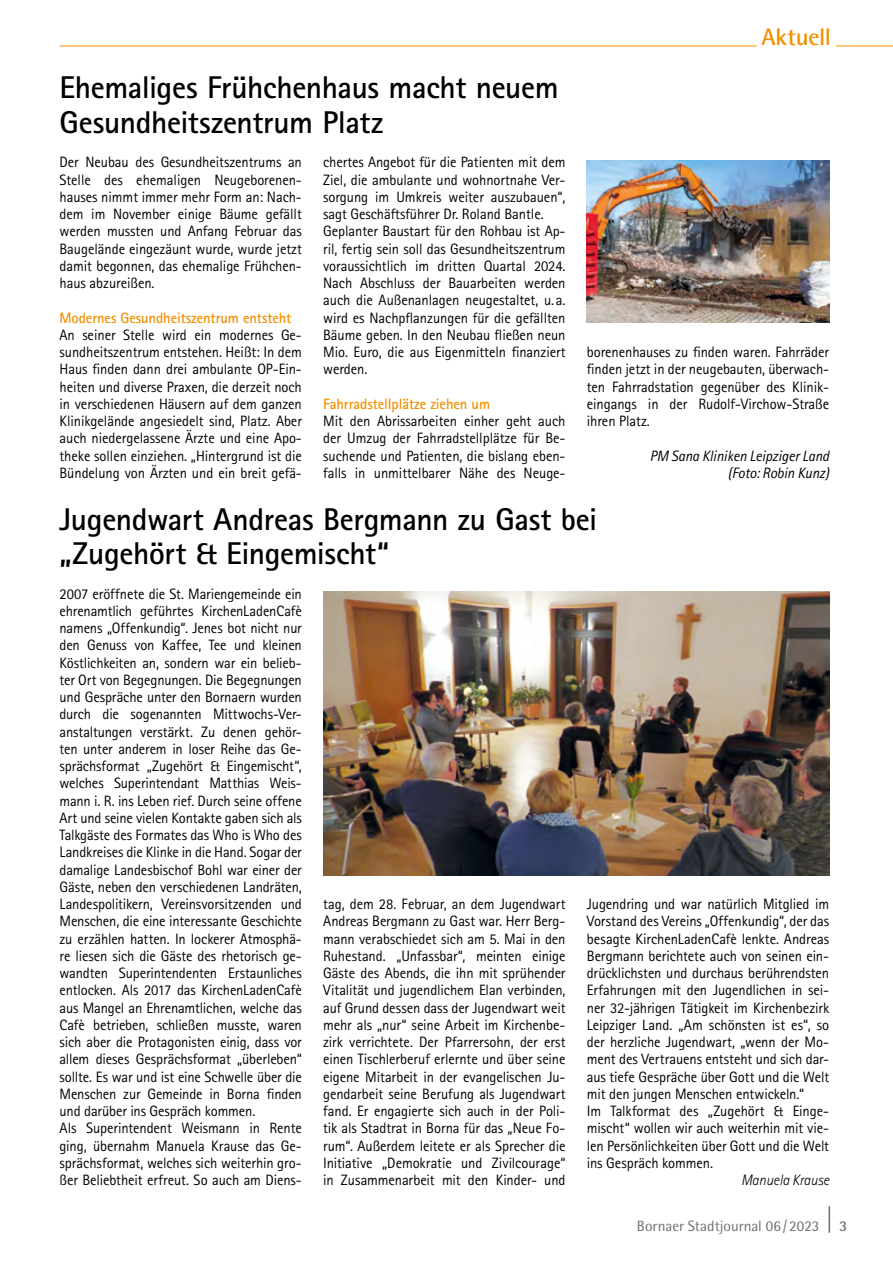
<style>
.page{position:relative;width:893px;height:1263px;background:#fff}
.page>*{position:absolute;margin:0;border:0;box-sizing:border-box;transform-origin:0 0}
.t1{font:700 31.5px/34.5px "Rotis Sans Serif Std";letter-spacing:-.01em;color:#000}
.t2{font:700 24px "Rotis Semi Sans Std";letter-spacing:-.01em;color:#f39100}
.t3{font:15px/17.2px "Rotis Sans Serif Std";letter-spacing:-.005em;color:#000;text-align:justify}
.t4{font:700 15px "Rotis Sans Serif Std";letter-spacing:-.005em;color:#f39100}
.t5{font:italic 15px/17.2px "Rotis Sans Serif Std";letter-spacing:-.005em;color:#000;text-align:right}
.t6{font:15px "Rotis Semi Sans Std";color:#6e6e6e}
.t7{font:italic 300 15px "Rotis Sans Serif Std";letter-spacing:-.005em;color:#000}
.t8{font:700 15px "Rotis Semi Sans Std";color:#6e6e6e}
</style>
<div class="page">
<svg style="left:829px;top:1206px;width:1px;height:27px"></svg>
<hr style="left:60px;top:46px;width:833px;height:1px;background:#f39100">
<div style="left:757px;top:28px;width:78px;height:27px;background:#fff"></div>
<img style="left:323px;top:591px;width:506px;height:285px">
<img style="left:587px;top:161px;width:242px;height:162px">
<h1 class="t1" style="left:60px;top:70px;width:501px">Ehemaliges Frühchenhaus macht neuem<br>Gesundheitszentrum Platz</h1>
<h2 class="t2" style="left:761px;top:22px;width:71px">Aktuell</h2>
<p class="t3" style="left:60px;top:153px;width:244px">Der Neubau des Gesundheitszentrums an Stelle des ehemaligen Neugeborenen&shy;hauses nimmt immer mehr Form an: Nach&shy;dem im November einige Bäume gefällt werden mussten und Anfang Februar das Baugelände eingezäunt wurde, wurde jetzt damit begonnen, das ehemalige Frühchen&shy;haus abzureißen.</p>
<p class="t4" style="left:60px;top:308px;width:233px">Modernes Gesundheitszentrum entsteht</p>
<p class="t3" style="left:60px;top:326px;width:244px">An seiner Stelle wird ein modernes Ge&shy;sundheitszentrum entstehen. Heißt: In dem Haus finden dann drei ambulante OP-Ein&shy;heiten und diverse Praxen, die derzeit noch in verschiedenen Häusern auf dem ganzen Klinikgelände angesiedelt sind, Platz. Aber auch niedergelassene Ärzte und eine Apo&shy;theke sollen einziehen. „Hintergrund ist die Bündelung von Ärzten und ein breit gefä-</p>
<p class="t3" style="left:323px;top:153px;width:244px;text-align:left">chertes Angebot für die Patienten mit dem Ziel, die ambulante und wohnortnahe Ver&shy;sorgung im Umkreis weiter auszubauen“, sagt Geschäftsführer Dr. Roland Bantle.<br>Geplanter Baustart für den Rohbau ist Ap&shy;ril, fertig sein soll das Gesundheitszentrum voraussichtlich im dritten Quartal 2024.<br>Nach Abschluss der Bauarbeiten werden auch die Außenanlagen neugestaltet, u. a. wird es Nachpflanzungen für die gefällten Bäume geben. In den Neubau fließen neun Mio. Euro, die aus Eigenmitteln finanziert werden.</p>
<p class="t4" style="left:323px;top:394px;width:168px">Fahrradstellplätze ziehen um</p>
<p class="t3" style="left:323px;top:412px;width:244px">Mit den Abrissarbeiten einher geht auch der Umzug der Fahrradstellplätze für Be&shy;suchende und Patienten, die bislang eben&shy;falls in unmittelbarer Nähe des Neuge-</p>
<p class="t3" style="left:587px;top:343px;width:244px">borenenhauses zu finden waren. Fahrräder finden jetzt in der neugebauten, überwach&shy;ten Fahrradstation gegenüber des Klinik&shy;eingangs in der Rudolf-Virchow-Straße ihren Platz.</p>
<p class="t5" style="left:650px;top:447px;width:181px">PM Sana Kliniken Leipziger Land (Foto: Robin Kunz)</p>
<h1 class="t1" style="left:60px;top:501px;width:539px">Jugendwart Andreas Bergmann zu Gast bei „Zugehört &amp; Eingemischt“</h1>
<p class="t3" style="left:60px;top:585px;width:244px;text-align:left">2007 eröffnete die St. Mariengemeinde ein ehrenamtlich geführtes KirchenLadenCafè namens „Offenkundig“. Jenes bot nicht nur den Genuss von Kaffee, Tee und kleinen Köstlichkeiten an, sondern war ein belieb&shy;ter Ort von Begegnungen. Die Begegnungen und Gespräche unter den Bornaern wurden durch die sogenannten Mittwochs-Ver&shy;anstaltungen verstärkt. Zu denen gehör&shy;ten unter anderem in loser Reihe das Ge&shy;sprächsformat „Zugehört &amp; Eingemischt“, welches Superintendant Matthias Weis&shy;mann i. R. ins Leben rief. Durch seine offene Art und seine vielen Kontakte gaben sich als Talkgäste des Formates das Who is Who des Landkreises die Klinke in die Hand. Sogar der damalige Landesbischof Bohl war einer der Gäste, neben den verschiedenen Landräten, Landespolitikern, Vereinsvorsitzenden und Menschen, die eine interessante Geschichte zu erzählen hatten. In lockerer Atmosphä&shy;re liesen sich die Gäste des rhetorisch ge&shy;wandten Superintendenten Erstaunliches entlocken. Als 2017 das KirchenLadenCafè aus Mangel an Ehrenamtlichen, welche das Cafè betrieben, schließen musste, waren sich aber die Protagonisten einig, dass vor allem dieses Gesprächsformat „überleben“ sollte. Es war und ist eine Schwelle über die Menschen zur Gemeinde in Borna finden und darüber ins Gespräch kommen.<br>Als Superintendent Weismann in Rente ging, übernahm Manuela Krause das Ge&shy;sprächsformat, welches sich weiterhin gro&shy;ßer Beliebtheit erfreut. So auch am Diens-</p>
<p class="t3" style="left:323px;top:895px;width:244px">tag, dem 28. Februar, an dem Jugendwart Andreas Bergmann zu Gast war. Herr Berg&shy;mann verabschiedet sich am 5. Mai in den Ruhestand. „Unfassbar“, meinten einige Gäste des Abends, die ihn mit sprühender Vitalität und jugendlichem Elan verbinden, auf Grund dessen dass der Jugendwart weit mehr als „nur“ seine Arbeit im Kirchenbe&shy;zirk verrichtete. Der Pfarrersohn, der erst einen Tischlerberuf erlernte und über seine eigene Mitarbeit in der evangelischen Ju&shy;gendarbeit seine Berufung als Jugendwart fand. Er engagierte sich auch in der Poli&shy;tik als Stadtrat in Borna für das „Neue Fo&shy;rum“. Außerdem leitete er als Sprecher die Initiative „Demokratie und Zivilcourage“ in Zusammenarbeit mit den Kinder- und</p>
<p class="t3" style="left:587px;top:895px;width:244px;text-align:left">Jugendring und war natürlich Mitglied im Vorstand des Vereins „Offenkundig“, der das besagte KirchenLadenCafè lenkte. Andreas Bergmann berichtete auch von seinen ein&shy;drücklichsten und durchaus berührendsten Erfahrungen mit den Jugendlichen in sei&shy;ner 32-jährigen Tätigkeit im Kirchenbezirk Leipziger Land. „Am schönsten ist es“, so der herzliche Jugendwart, „wenn der Mo&shy;ment des Vertrauens entsteht und sich dar&shy;aus tiefe Gespräche über Gott und die Welt mit den jungen Menschen entwickeln.“<br>Im Talkformat des „Zugehört &amp; Einge&shy;mischt“ wollen wir auch weiterhin mit vie&shy;len Persönlichkeiten über Gott und die Welt ins Gespräch kommen.</p>
<p class="t7" style="left:741px;top:1171px;width:90px">Manuela Krause</p>
<p class="t6" style="left:637px;top:1217px;width:184px">Bornaer Stadtjournal 06/2023</p>
<p class="t8" style="left:839px;top:1217px;width:10px">3</p>
</div>
